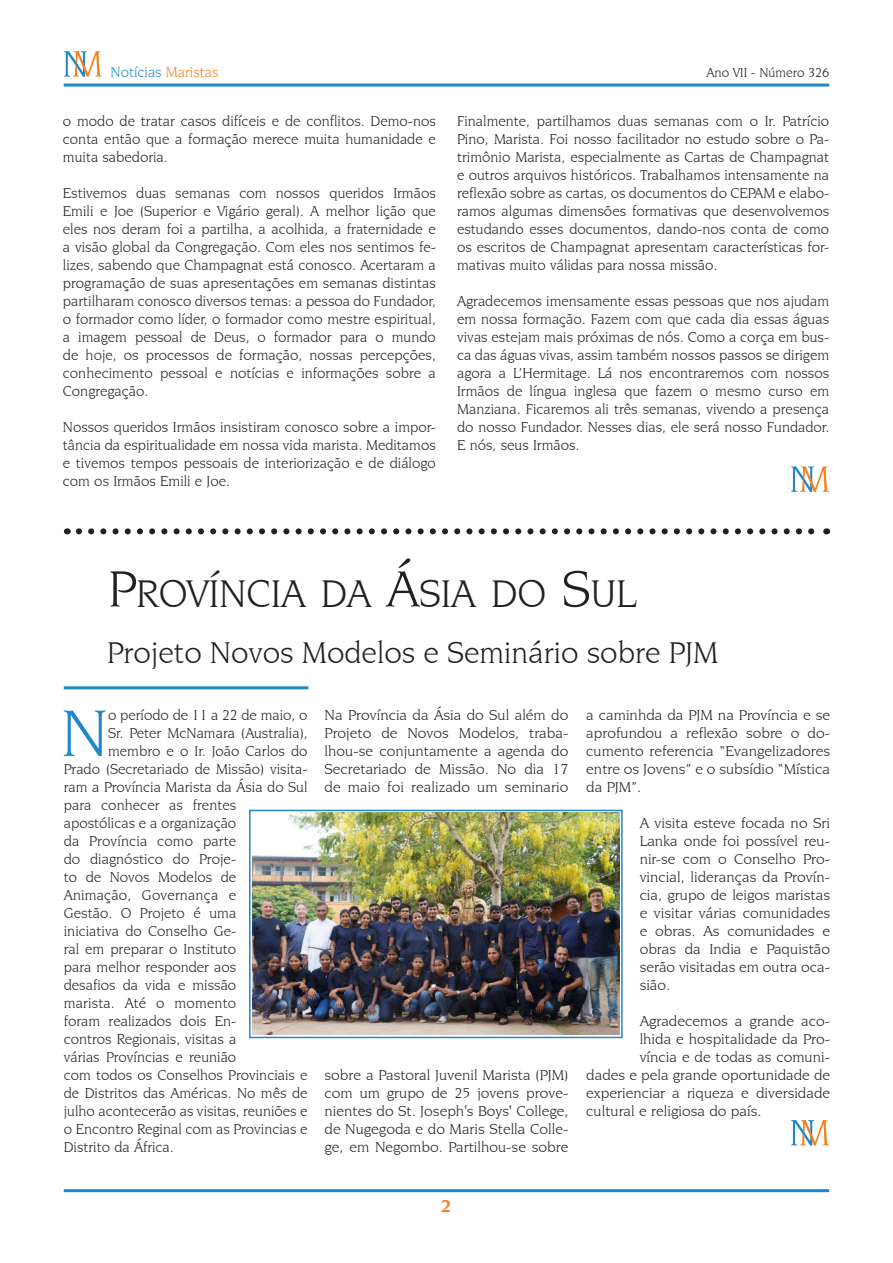
<style>
.page{position:relative;width:893px;height:1263px;background:#fff}
.page>*{position:absolute;margin:0;border:0;box-sizing:border-box;transform-origin:0 0}
.paragrafo4ComMaiuscu{font:70.2px "Novarese IT Cby BT";color:#2088c9}
.Titolo{font:40.5px "Novarese IT Cby BT";color:#231f20}
.Sottotitolo{font:31.5px "Novarese IT Cby BT";color:#231f20}
.Normale{font:700 18px "Novarese IT Cby BT";color:#f58220}
.paragrafo4{font:15px/18px "Novarese IT Cby BT";color:#231f20;text-align:justify}
.paragrafo4-2{font:15px/18px "Novarese IT Cby BT";color:#231f20;text-align:justify;scale:1.04 1}
.paragrafo4ComMaiuscu-2{font:15px "Novarese IT Cby BT";color:#231f20}
.Normale-2{font:15px "Novarese IT Cby BT";color:#2088c9}
.Normale-3{font:13.5px "Novarese IT Cby BT";color:#231f20}
.s1{color:#f58220}
.s2{font-size:54px}
</style>
<div class="page">
<hr style="left:64px;top:84px;width:765px;height:3px;background:#2088c9">
<hr style="left:64px;top:1189px;width:765px;height:3px;background:#2088c9">
<svg style="left:64px;top:51px;width:38px;height:26px"></svg>
<hr style="left:64px;top:686px;width:244px;height:3px;background:#2088c9">
<svg style="left:79px;top:528px;width:736px;height:6px"></svg>
<svg style="left:791px;top:1120px;width:38px;height:25px"></svg>
<svg style="left:791px;top:466px;width:38px;height:26px"></svg>
<img style="left:252px;top:813px;width:367px;height:221px">
<div style="left:249px;top:810px;width:374px;height:228px;border:2px solid #2088c9"></div>
<p class="Normale-2" style="left:111px;top:63px;width:110px">Notícias <span class="s1">Maristas</span></p>
<p class="Normale-3" style="left:706px;top:64px;width:124px">Ano VII - Número 326</p>
<p class="paragrafo4" style="left:63px;top:112px;width:374px">o modo de tratar casos difíceis e de conflitos. Demo-nos conta então que a formação merece muita humanidade e muita sabedoria.</p>
<p class="paragrafo4" style="left:63px;top:184px;width:374px">Estivemos duas semanas com nossos queridos Irmãos Emili e Joe (Superior e Vigário geral). A melhor lição que eles nos deram foi a partilha, a acolhida, a fraternidade e a visão global da Congregação. Com eles nos sentimos fe&shy;lizes, sabendo que Champagnat está conosco. Acertaram a programação de suas apresentações em semanas distintas partilharam conosco diversos temas: a pessoa do Fundador, o formador como líder, o formador como mestre espiritual, a imagem pessoal de Deus, o formador para o mundo de hoje, os processos de formação, nossas percepções, conhecimento pessoal e notícias e informações sobre a Congregação.</p>
<p class="paragrafo4" style="left:63px;top:418px;width:374px">Nossos queridos Irmãos insistiram conosco sobre a impor&shy;tância da espiritualidade em nossa vida marista. Meditamos e tivemos tempos pessoais de interiorização e de diálogo com os Irmãos Emili e Joe.</p>
<p class="paragrafo4" style="left:457px;top:112px;width:374px">Finalmente, partilhamos duas semanas com o Ir. Patrício Pino, Marista. Foi nosso facilitador no estudo sobre o Pa&shy;trimônio Marista, especialmente as Cartas de Champagnat e outros arquivos históricos. Trabalhamos intensamente na reflexão sobre as cartas, os documentos do CEPAM e elabo&shy;ramos algumas dimensões formativas que desenvolvemos estudando esses documentos, dando-nos conta de como os escritos de Champagnat apresentam características for&shy;mativas muito válidas para nossa missão.</p>
<p class="paragrafo4" style="left:457px;top:292px;width:374px">Agradecemos imensamente essas pessoas que nos ajudam em nossa formação. Fazem com que cada dia essas águas vivas estejam mais próximas de nós. Como a corça em bus&shy;ca das águas vivas, assim também nossos passos se dirigem agora a L’Hermitage. Lá nos encontraremos com nossos Irmãos de língua inglesa que fazem o mesmo curso em Manziana. Ficaremos ali três semanas, vivendo a presença do nosso Fundador. Nesses dias, ele será nosso Fundador.<br>E nós, seus Irmãos.</p>
<p class="Titolo" style="left:108px;top:569px;width:529px"><span class="s2">P</span>ROVÍNCIA DA <span class="s2">Á</span>SIA DO <span class="s2">S</span>UL</p>
<p class="Sottotitolo" style="left:107px;top:634px;width:612px">Projeto Novos Modelos e Seminário sobre PJM</p>
<p class="paragrafo4ComMaiuscu" style="left:61px;top:691px;width:49px">N</p>
<p class="paragrafo4ComMaiuscu-2" style="left:108px;top:706px;width:201px">o período de 11 a 22 de maio, o</p>
<p class="paragrafo4ComMaiuscu-2" style="left:108px;top:724px;width:201px">Sr. Peter McNamara (Australia),</p>
<p class="paragrafo4ComMaiuscu-2" style="left:108px;top:742px;width:201px">membro e o Ir. João Carlos do</p>
<p class="paragrafo4ComMaiuscu-2" style="left:64px;top:760px;width:245px">Prado (Secretariado de Missão) visita-</p>
<p class="paragrafo4ComMaiuscu-2" style="left:64px;top:778px;width:245px">ram a Província Marista da Ásia do Sul</p>
<p class="paragrafo4ComMaiuscu-2" style="left:64px;top:796px;width:174px">para conhecer as frentes</p>
<p class="paragrafo4ComMaiuscu-2" style="left:64px;top:814px;width:174px">apostólicas e a organização</p>
<p class="paragrafo4ComMaiuscu-2" style="left:64px;top:832px;width:174px">da Província como parte</p>
<p class="paragrafo4ComMaiuscu-2" style="left:64px;top:850px;width:174px">do diagnóstico do Proje-</p>
<p class="paragrafo4ComMaiuscu-2" style="left:64px;top:868px;width:174px">to de Novos Modelos de</p>
<p class="paragrafo4ComMaiuscu-2" style="left:64px;top:886px;width:174px">Animação, Governança e</p>
<p class="paragrafo4ComMaiuscu-2" style="left:64px;top:904px;width:174px">Gestão. O Projeto é uma</p>
<p class="paragrafo4ComMaiuscu-2" style="left:64px;top:922px;width:174px">iniciativa do Conselho Ge-</p>
<p class="paragrafo4ComMaiuscu-2" style="left:64px;top:940px;width:174px">ral em preparar o Instituto</p>
<p class="paragrafo4ComMaiuscu-2" style="left:64px;top:958px;width:174px">para melhor responder aos</p>
<p class="paragrafo4ComMaiuscu-2" style="left:64px;top:976px;width:174px">desafios da vida e missão</p>
<p class="paragrafo4ComMaiuscu-2" style="left:64px;top:994px;width:174px">marista. Até o momento</p>
<p class="paragrafo4ComMaiuscu-2" style="left:64px;top:1012px;width:174px">foram realizados dois En-</p>
<p class="paragrafo4ComMaiuscu-2" style="left:64px;top:1030px;width:174px">contros Regionais, visitas a</p>
<p class="paragrafo4ComMaiuscu-2" style="left:64px;top:1048px;width:174px">várias Províncias e reunião</p>
<p class="paragrafo4ComMaiuscu-2" style="left:64px;top:1066px;width:245px">com todos os Conselhos Provinciais e</p>
<p class="paragrafo4ComMaiuscu-2" style="left:64px;top:1084px;width:245px">de Distritos das Américas. No mês de</p>
<p class="paragrafo4ComMaiuscu-2" style="left:64px;top:1102px;width:245px">julho acontecerão as visitas, reuniões e</p>
<p class="paragrafo4ComMaiuscu-2" style="left:64px;top:1120px;width:245px">o Encontro Reginal com as Provincias e</p>
<p class="paragrafo4ComMaiuscu-2" style="left:64px;top:1138px;width:111px">Distrito da África.</p>
<p class="paragrafo4-2" style="left:325px;top:706px;width:236px">Na Província da Ásia do Sul além do Projeto de Novos Modelos, traba&shy;lhou-se conjuntamente a agenda do Secretariado de Missão. No dia 17 de maio foi realizado um seminario</p>
<p class="paragrafo4-2" style="left:325px;top:1066px;width:236px">sobre a Pastoral Juvenil Marista (PJM) com um grupo de 25 jovens prove&shy;nientes do St. Joseph's Boys' College, de Nugegoda e do Maris Stella Colle&shy;ge, em Negombo. Partilhou-se sobre</p>
<p class="Normale" style="left:441px;top:1195px;width:12px">2</p>
<p class="paragrafo4-2" style="left:586px;top:706px;width:236px">a caminhda da PJM na Província e se aprofundou a reflexão sobre o do&shy;cumento referencia “Evangelizadores entre os Jovens” e o subsídio “Mística da PJM”.</p>
<p class="paragrafo4-2" style="left:640px;top:814px;width:185px">A visita esteve focada no Sri Lanka onde foi possível reu&shy;nir-se com o Conselho Pro&shy;vincial, lideranças da Provín&shy;cia, grupo de leigos maristas e visitar várias comunidades e obras. As comunidades e obras da India e Paquistão serão visitadas em outra oca&shy;sião.</p>
<p class="paragrafo4-2" style="left:640px;top:1012px;width:185px">Agradecemos a grande aco-</p>
<p class="paragrafo4-2" style="left:640px;top:1030px;width:185px">lhida e hospitalidade da Pro-</p>
<p class="paragrafo4-2" style="left:640px;top:1048px;width:185px">víncia e de todas as comuni-</p>
<p class="paragrafo4-2" style="left:586px;top:1066px;width:236px">dades e pela grande oportunidade de</p>
<p class="paragrafo4-2" style="left:586px;top:1084px;width:236px">experienciar a riqueza e diversidade</p>
<p class="paragrafo4-2" style="left:586px;top:1102px;width:170px">cultural e religiosa do país.</p>
</div>
